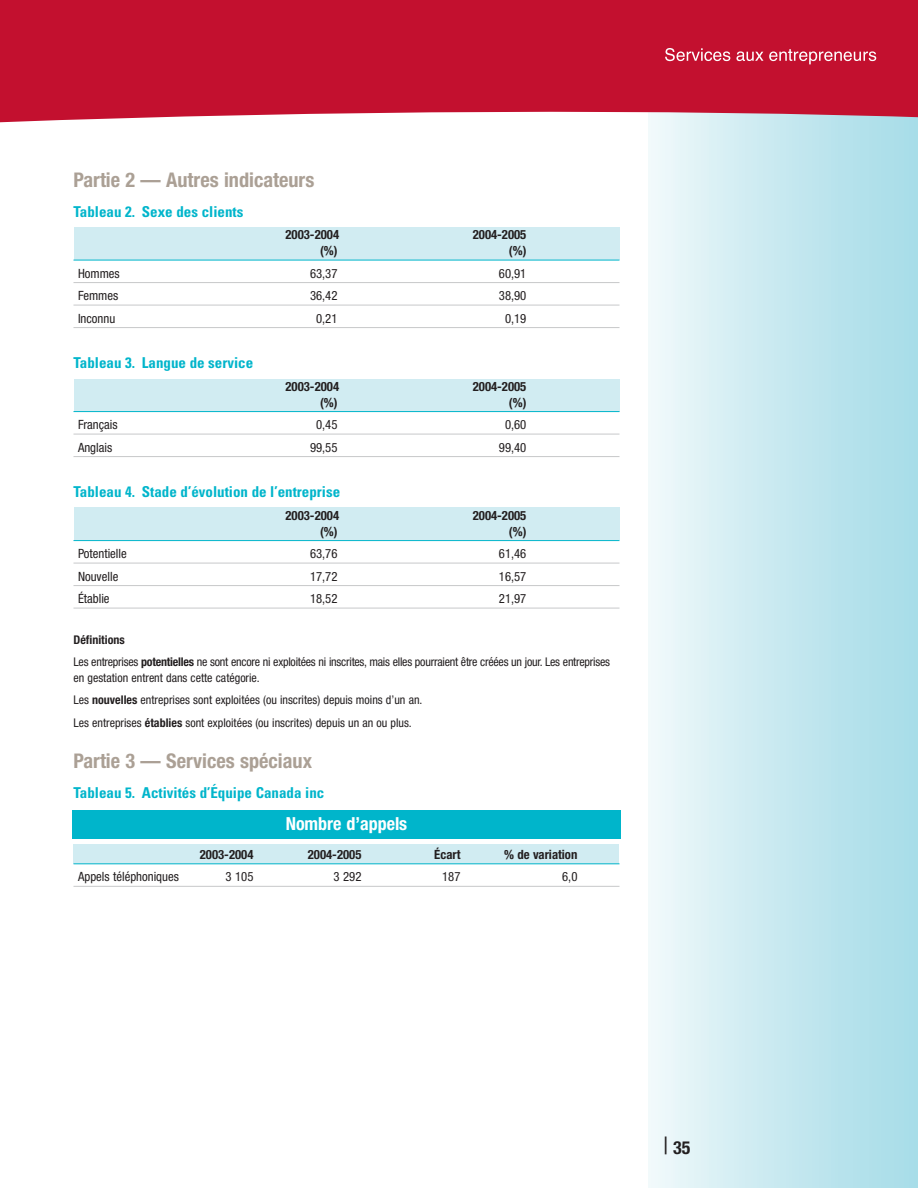
<style>
.page{position:relative;width:918px;height:1188px;background:#fff}
.page>*{position:absolute;margin:0;border:0;box-sizing:border-box;transform-origin:0 0}
.t1{font:700 condensed 20.25px "Helvetica Neue";color:#aba095}
.t2{font:700 condensed 18px "Helvetica Neue";color:#fff}
.t3{font:700 condensed 18px "Helvetica Neue";color:#231f20}
.t4{font:700 condensed 15px "Univers";color:#00b5cb}
.t5{font:condensed 12.75px "Helvetica Neue";color:#231f20}
.t6{font:700 condensed 12.75px "Helvetica Neue";color:#231f20}
.t7{font:condensed 12px/22.5px "Helvetica Neue";color:#231f20}
.t8{font:condensed 12px/22.5px "Helvetica Neue";letter-spacing:-.02em;color:#231f20}
.s1{font-weight:700}
.s2{font-weight:400;font-size:24px}
</style>
<div class="page">
<div style="left:648px;top:0;width:270px;height:1188px;background:linear-gradient(to right,#eef8fa,#a3dbe7)"></div>
<svg style="left:0;top:0;width:918px;height:190px;fill:#c3102f"></svg>
<svg style="left:665px;top:48px;width:65px;height:13px"></svg>
<svg style="left:736px;top:51px;width:27px;height:10px"></svg>
<svg style="left:769px;top:49px;width:107px;height:15px;background:#d24d64"></svg>
<div style="left:72px;top:810px;width:549px;height:29px;background:#00b5cb"></div>
<div style="left:74px;top:844px;width:545px;height:20px;background:#d1ecf2"></div>
<div style="left:74px;top:507px;width:546px;height:33px;background:#d1ecf2"></div>
<div style="left:74px;top:379px;width:546px;height:33px;background:#d1ecf2"></div>
<div style="left:74px;top:227px;width:546px;height:33px;background:#d1ecf2"></div>
<hr style="left:74px;top:260px;width:546px;height:1px;background:#00b5cb">
<hr style="left:74px;top:282px;width:546px;height:1px;background:#c7c8ca">
<hr style="left:74px;top:305px;width:546px;height:1px;background:#c7c8ca">
<hr style="left:74px;top:327px;width:546px;height:1px;background:#c7c8ca">
<hr style="left:74px;top:411px;width:546px;height:1px;background:#00b5cb">
<hr style="left:74px;top:434px;width:546px;height:1px;background:#c7c8ca">
<hr style="left:74px;top:456px;width:546px;height:1px;background:#c7c8ca">
<hr style="left:74px;top:540px;width:546px;height:1px;background:#00b5cb">
<hr style="left:74px;top:563px;width:546px;height:1px;background:#c7c8ca">
<hr style="left:74px;top:585px;width:546px;height:1px;background:#c7c8ca">
<hr style="left:74px;top:608px;width:546px;height:1px;background:#c7c8ca">
<hr style="left:74px;top:863px;width:546px;height:1px;background:#00b5cb">
<hr style="left:74px;top:886px;width:546px;height:1px;background:#c7c8ca">
<h1 class="t1" style="left:74px;top:172px;width:242px">Partie 2 — Autres indicateurs</h1>
<p class="t4" style="left:74px;top:206px;width:171px">Tableau 2. Sexe des clients</p>
<p class="t6" style="left:286px;top:230px;width:55px">2003-2004</p>
<p class="t6" style="left:473px;top:230px;width:55px">2004-2005</p>
<p class="t6" style="left:320px;top:246px;width:19px">(%)</p>
<p class="t6" style="left:509px;top:246px;width:19px">(%)</p>
<p class="t5" style="left:78px;top:269px;width:43px">Hommes</p>
<p class="t5" style="left:310px;top:269px;width:29px">63,37</p>
<p class="t5" style="left:499px;top:269px;width:29px">60,91</p>
<p class="t5" style="left:78px;top:291px;width:42px">Femmes</p>
<p class="t5" style="left:310px;top:291px;width:29px">36,42</p>
<p class="t5" style="left:499px;top:291px;width:29px">38,90</p>
<p class="t5" style="left:78px;top:314px;width:39px">Inconnu</p>
<p class="t5" style="left:316px;top:314px;width:23px">0,21</p>
<p class="t5" style="left:505px;top:314px;width:23px">0,19</p>
<p class="t4" style="left:74px;top:358px;width:181px">Tableau 3. Langue de service</p>
<p class="t6" style="left:286px;top:382px;width:55px">2003-2004</p>
<p class="t6" style="left:473px;top:382px;width:55px">2004-2005</p>
<p class="t6" style="left:320px;top:398px;width:19px">(%)</p>
<p class="t6" style="left:509px;top:398px;width:19px">(%)</p>
<p class="t5" style="left:78px;top:420px;width:41px">Français</p>
<p class="t5" style="left:316px;top:420px;width:23px">0,45</p>
<p class="t5" style="left:505px;top:420px;width:23px">0,60</p>
<p class="t5" style="left:78px;top:443px;width:36px">Anglais</p>
<p class="t5" style="left:310px;top:443px;width:29px">99,55</p>
<p class="t5" style="left:499px;top:443px;width:29px">99,40</p>
<p class="t4" style="left:74px;top:487px;width:268px">Tableau 4. Stade d’évolution de l’entreprise</p>
<p class="t6" style="left:286px;top:511px;width:55px">2003-2004</p>
<p class="t6" style="left:473px;top:511px;width:55px">2004-2005</p>
<p class="t6" style="left:320px;top:527px;width:19px">(%)</p>
<p class="t6" style="left:509px;top:527px;width:19px">(%)</p>
<p class="t5" style="left:78px;top:549px;width:50px">Potentielle</p>
<p class="t5" style="left:310px;top:549px;width:29px">63,76</p>
<p class="t5" style="left:499px;top:549px;width:29px">61,46</p>
<p class="t5" style="left:78px;top:572px;width:42px">Nouvelle</p>
<p class="t5" style="left:310px;top:572px;width:29px">17,72</p>
<p class="t5" style="left:499px;top:572px;width:29px">16,57</p>
<p class="t5" style="left:78px;top:594px;width:33px">Établie</p>
<p class="t5" style="left:310px;top:594px;width:29px">18,52</p>
<p class="t5" style="left:499px;top:594px;width:29px">21,97</p>
<p class="t8" style="left:74px;top:629px;width:538px"><span class="s1">Définitions<br></span>Les entreprises <span class="s1">potentielles</span> ne sont encore ni exploitées ni inscrites, mais elles pourraient être créées un jour. Les entreprises</p>
<p class="t7" style="left:74px;top:667px;width:350px">en gestation entrent dans cette catégorie.<br>Les <span class="s1">nouvelles</span> entreprises sont exploitées (ou inscrites) depuis moins d’un an.<br>Les entreprises <span class="s1">établies</span> sont exploitées (ou inscrites) depuis un an ou plus.</p>
<h1 class="t1" style="left:74px;top:754px;width:240px">Partie 3 — Services spéciaux</h1>
<p class="t4" style="left:74px;top:787px;width:252px">Tableau 5. Activités d’Équipe Canada inc</p>
<h2 class="t2" style="left:286px;top:817px;width:123px">Nombre d’appels</h2>
<p class="t6" style="left:200px;top:850px;width:55px">2003-2004</p>
<p class="t6" style="left:308px;top:850px;width:55px">2004-2005</p>
<p class="t6" style="left:434px;top:850px;width:28px">Écart</p>
<p class="t6" style="left:504px;top:850px;width:75px">% de variation</p>
<p class="t5" style="left:78px;top:872px;width:102px">Appels téléphoniques</p>
<p class="t5" style="left:226px;top:872px;width:29px">3 105</p>
<p class="t5" style="left:334px;top:872px;width:29px">3 292</p>
<p class="t5" style="left:442px;top:872px;width:20px">187</p>
<p class="t5" style="left:562px;top:872px;width:17px">6,0</p>
<h2 class="t3" style="left:663px;top:1141px;width:29px"><span class="s2">|</span> 35</h2>
</div>
